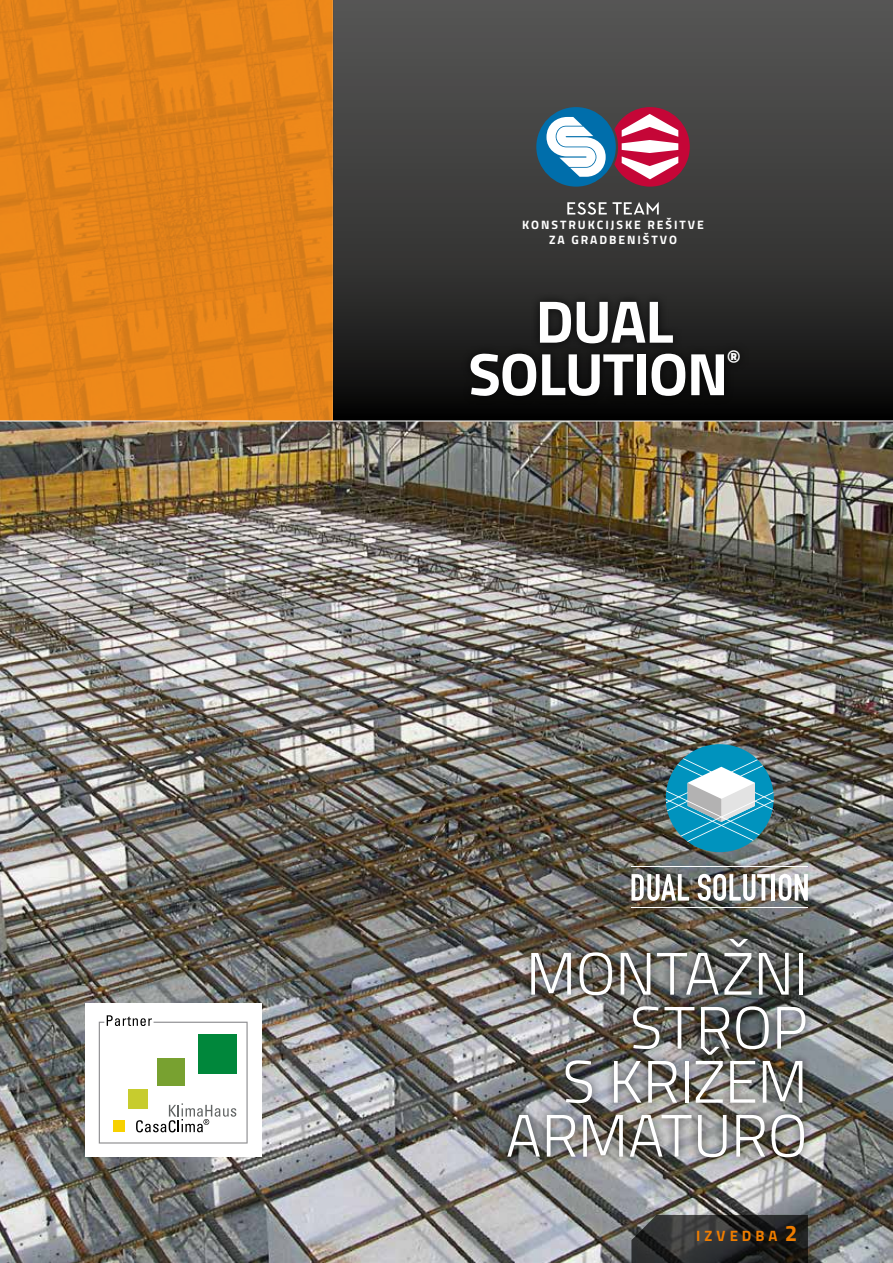
<style>
.page{position:relative;width:893px;height:1263px;background:#fff}
.page>*{position:absolute;margin:0;border:0;box-sizing:border-box;transform-origin:0 0}
.t1{font:300 60px/54px "Titillium";letter-spacing:-.005em;color:#fff;text-align:right}
.t2{font:700 60px/52.5px "Titillium";letter-spacing:-.02em;color:#fff;text-align:center}
.t3{font:700 21.9px "Titillium";color:#fff}
.t4{font:700 15px "Titillium";letter-spacing:.265em;color:#ef7d00}
.t5{font:700 12.15px/14.5px "Titillium";letter-spacing:.16em;color:#fff;text-align:center}
.s1{font-size:22.5px}
</style>
<div class="page">
<img style="left:0;top:422px;width:893px;height:841px">
<img style="left:0;top:0;width:333px;height:421px">
<div style="left:499px;top:930px;width:316px;height:236px;background:#000;opacity:.75"></div>
<div style="left:85px;top:1003px;width:176px;height:154px;background:#fff"></div>
<svg style="left:99px;top:1015px;width:149px;height:128px"></svg>
<div style="left:334px;top:0;width:559px;height:421px;background:linear-gradient(to bottom,#5d5c5b,#101010)"></div>
<svg style="left:567px;top:202px;width:92px;height:13px"></svg>
<svg style="left:536px;top:107px;width:154px;height:80px"></svg>
<div style="left:461px;top:292px;width:288px;height:113px;background:#000;opacity:.75"></div>
<div style="left:666px;top:744px;width:108px;height:108px;background:#0093be;border-radius:50%"></div>
<svg style="left:666px;top:753px;width:108px;height:93px"></svg>
<svg style="left:631px;top:874px;width:58px;height:27px"></svg>
<svg style="left:698px;top:874px;width:72px;height:27px"></svg>
<hr style="left:771px;top:874px;width:4px;height:27px;background:#fff">
<svg style="left:779px;top:874px;width:29px;height:27px"></svg>
<hr style="left:631px;top:866px;width:177px;height:1px;background:#fff">
<hr style="left:631px;top:907px;width:177px;height:1px;background:#fff">
<svg style="left:631px;top:1215px;width:177px;height:48px"></svg>
<p class="t5" style="left:522px;top:217px;width:183px">KONSTRUKCIJSKE REŠITVE<br>ZA GRADBENIŠTVO</p>
<h1 class="t2" style="left:468px;top:292px;width:262px">DUAL<br>SOLUTION</h1>
<h2 class="t3" style="left:727px;top:342px;width:16px">®</h2>
<h1 class="t1" style="left:506px;top:944px;width:303px">MONTAŽNI<br>STROP<br>S KRIŽEM<br>ARMATURO</h1>
<p class="t4" style="left:696px;top:1225px;width:103px">IZVEDBA <span class="s1">2</span></p>
</div>
